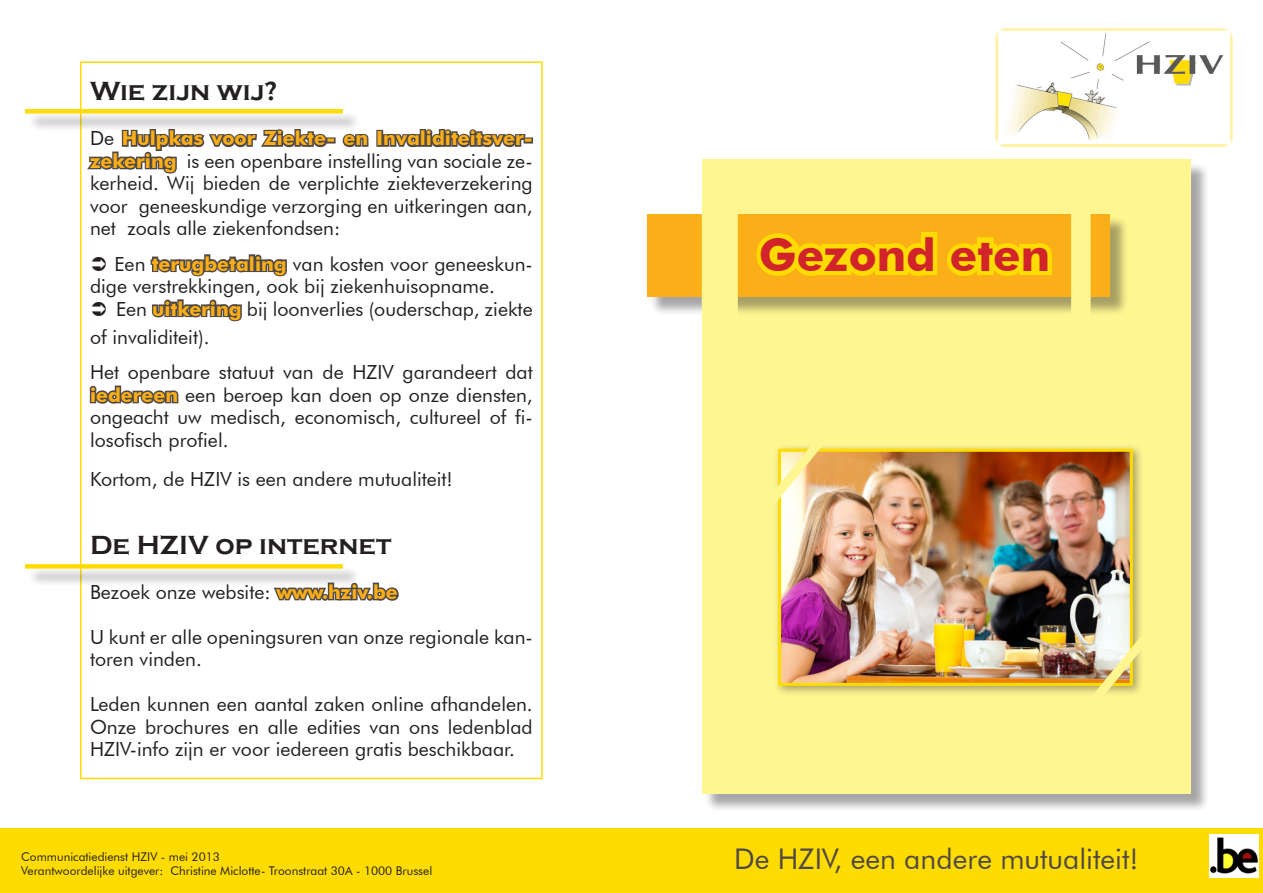
<style>
.page{position:relative;width:1263px;height:893px;background:#fff}
.page>*{position:absolute;margin:0;border:0;box-sizing:border-box;transform-origin:0 0}
.t1{font:700 45px "Futura BT";color:#d1232a}
.t2{font:28.5px "Futura BT";color:#504845}
.t3{font:700 27px "Copperplate Gothic";color:#231f20}
.t4{font:19.5px/22.5px "Futura BT";color:#231f20;text-align:justify}
.t5{font:12px "Futura BT";color:#231f20}
.s1{font-weight:700;color:#faaf18}
</style>
<div class="page">
<div style="left:326px;top:137px;width:10px;height:7px;border:3px solid #504845"></div>
<svg style="left:342px;top:133px;width:27px;height:15px"></svg>
<div style="left:376px;top:130px;width:7px;height:17px;border:3px solid #504845"></div>
<svg style="left:381px;top:129px;width:145px;height:19px"></svg>
<div style="left:523px;top:137px;width:10px;height:7px;border:3px solid #504845"></div>
<svg style="left:87px;top:132px;width:242px;height:42px"></svg>
<svg style="left:150px;top:254px;width:137px;height:23px"></svg>
<svg style="left:151px;top:299px;width:91px;height:23px"></svg>
<svg style="left:89px;top:385px;width:90px;height:19px"></svg>
<svg style="left:274px;top:582px;width:125px;height:19px"></svg>
<div style="left:80px;top:61px;width:463px;height:718px;border:2px solid #ffdc01"></div>
<div style="left:0;top:829px;width:1263px;height:64px;background:#ffdc01"></div>
<div style="left:704px;top:162px;width:505px;height:650px;background:#231f20;opacity:.4"></div>
<div style="left:702px;top:159px;width:489px;height:635px;background:#fff691"></div>
<img style="left:1209px;top:835px;width:50px;height:42px">
<div style="left:649px;top:216px;width:479px;height:100px;background:#231f20;opacity:.4"></div>
<div style="left:647px;top:214px;width:463px;height:83px;background:#faaf18"></div>
<svg style="left:750px;top:232px;width:306px;height:67px"></svg>
<div style="left:773px;top:444px;width:371px;height:253px;background:#231f20;opacity:.4"></div>
<img style="left:782px;top:453px;width:347px;height:229px">
<div style="left:778px;top:449px;width:355px;height:237px;border:3px solid #ffdc01"></div>
<div style="left:702px;top:206px;width:36px;height:110px;background:#fff691"></div>
<div style="left:1071px;top:206px;width:19px;height:110px;background:#fff691"></div>
<svg style="left:773px;top:444px;width:74px;height:77px"></svg>
<img style="left:1072px;top:615px;width:72px;height:82px">
<img style="left:1008px;top:32px;width:216px;height:108px">
<div style="left:27px;top:566px;width:333px;height:21px;background:#231f20;opacity:.4"></div>
<div style="left:25px;top:564px;width:318px;height:5px;background:#ffdc01"></div>
<div style="left:27px;top:111px;width:333px;height:21px;background:#231f20;opacity:.4"></div>
<div style="left:25px;top:109px;width:318px;height:5px;background:#ffdc01"></div>
<p class="t3" style="left:90px;top:76px;width:189px">Wie zijn wij?</p>
<p class="t4" style="left:90px;top:127px;width:444px">De <span class="s1">Hulpkas voor Ziekte- en Invaliditeitsver&shy;zekering</span> is een openbare instelling van sociale ze&shy;kerheid. Wij bieden de verplichte ziekteverzekering voor geneeskundige verzorging en uitkeringen aan, net zoals alle ziekenfondsen:</p>
<p class="t4" style="left:90px;top:252px;width:444px;text-indent:24px">Een <span class="s1">terugbetaling</span> van kosten voor geneeskun&shy;dige verstrekkingen, ook bij ziekenhuisopname.</p>
<p class="t4" style="left:90px;top:294px;width:444px;line-height:28.5px;text-indent:26px">Een <span class="s1">uitkering</span> bij loonverlies (ouderschap, ziekte of invaliditeit).</p>
<p class="t4" style="left:90px;top:361px;width:444px">Het openbare statuut van de HZIV garandeert dat <span class="s1">iedereen</span> een beroep kan doen op onze diensten, ongeacht uw medisch, economisch, cultureel of fi&shy;losofisch profiel.</p>
<p class="t4" style="left:90px;top:468px;width:364px">Kortom, de HZIV is een andere mutualiteit!</p>
<p class="t3" style="left:90px;top:530px;width:303px">De HZIV op internet</p>
<p class="t4" style="left:90px;top:580px;width:309px">Bezoek onze website: <span class="s1">www.hziv.be</span></p>
<p class="t4" style="left:90px;top:625px;width:444px">U kunt er alle openingsuren van onze regionale kan&shy;toren vinden.</p>
<p class="t4" style="left:90px;top:693px;width:444px">Leden kunnen een aantal zaken online afhandelen.<br>Onze brochures en alle edities van ons ledenblad HZIV-info zijn er voor iedereen gratis beschikbaar.</p>
<p class="t5" style="left:21px;top:849px;width:200px">Communicatiedienst HZIV - mei 2013</p>
<p class="t5" style="left:21px;top:863px;width:412px">Verantwoordelijke uitgever: Christine Miclotte- Troonstraat 30A - 1000 Brussel</p>
<p class="t1" style="left:759px;top:227px;width:293px">Gezond eten</p>
<p class="t2" style="left:734px;top:841px;width:406px">De HZIV, een andere mutualiteit!</p>
</div>
